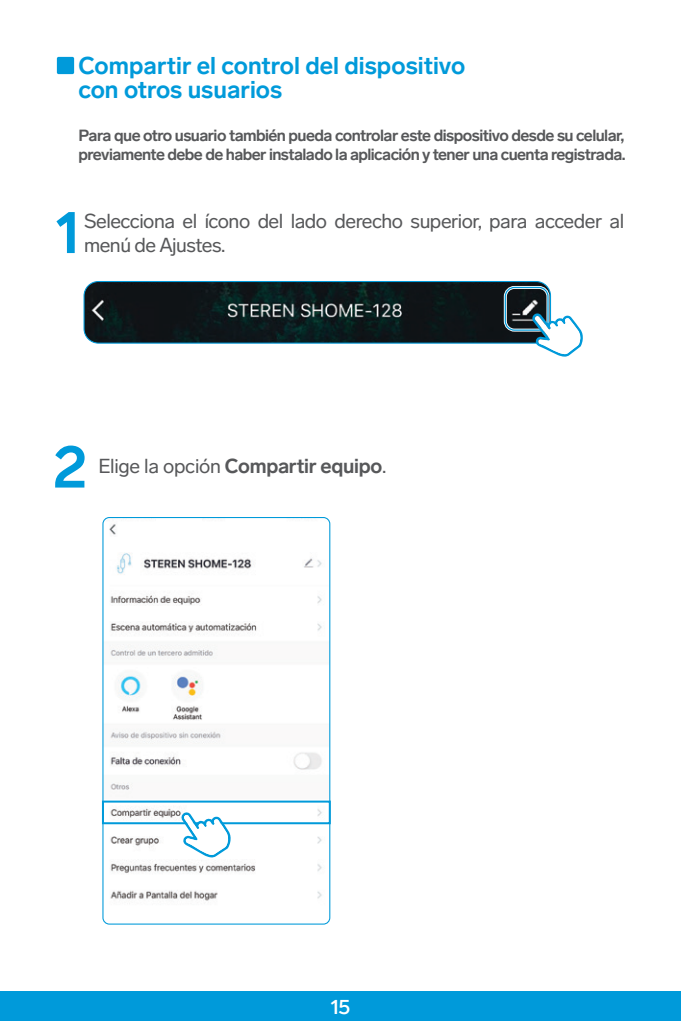
<style>
.page{position:relative;width:681px;height:1021px;background:#fff}
.page>*{position:absolute;margin:0;border:0;box-sizing:border-box;transform-origin:0 0}
.t1{font:700 60.4px "Lab Grotesque";color:#009ada;scale:.95 1}
.t2{font:700 24px/24px "Lab Grotesque";color:#009ada}
.t3{font:500 20.8px "Lab Grotesque";color:#fff}
.t4{font:20px "Lab Grotesque";letter-spacing:-.025em;color:#57585a}
.t5{font:700 20px "Lab Grotesque";letter-spacing:-.015em;color:#57585a}
.t6{font:700 16px/19.2px "Lab Grotesque";letter-spacing:-.035em;color:#57585a}
.s1{font-weight:400}
</style>
<div class="page">
<div style="left:0;top:991px;width:680px;height:29px;background:#009ada"></div>
<img style="left:104px;top:517px;width:224px;height:384px">
<img style="left:85px;top:281px;width:465px;height:62px">
<div style="left:102px;top:800px;width:228px;height:24px;border:2px solid #009ada"></div>
<div style="left:102px;top:517px;width:228px;height:407px;border:1px solid #009ada;border-radius:6px"></div>
<svg style="left:181px;top:811px;width:50px;height:46px"></svg>
<div style="left:83px;top:281px;width:468px;height:62px;border:1px solid #009ada;border-radius:14px"></div>
<div style="left:503px;top:286px;width:46px;height:45px;border:3px solid #fff;border-radius:9px"></div>
<div style="left:504px;top:287px;width:44px;height:44px;border:1px solid #009ada;border-radius:9px"></div>
<svg style="left:531px;top:313px;width:52px;height:43px"></svg>
<div style="left:57px;top:57px;width:17px;height:17px;background:#009ada;border-radius:2px"></div>
<h2 class="t2" style="left:78px;top:54px;width:388px">Compartir el control del dispositivo con otros usuarios</h2>
<p class="t6" style="left:78px;top:126px;width:548px">Para que otro usuario también pueda controlar este dispositivo desde su celular, previamente debe de haber instalado la aplicación y tener una cuenta registrada.</p>
<h1 class="t1" style="left:55px;top:196px;width:29px">1</h1>
<p class="t4" style="left:84px;top:209px;width:541px">Selecciona el ícono del lado derecho superior, para acceder al</p>
<p class="t4" style="left:84px;top:233px;width:143px">menú de Ajustes.</p>
<h1 class="t1" style="left:53px;top:430px;width:37px">2</h1>
<p class="t5" style="left:98px;top:454px;width:289px"><span class="s1">Elige la opción</span> Compartir equipo<span class="s1">.</span></p>
<h3 class="t3" style="left:330px;top:994px;width:22px">15</h3>
</div>
